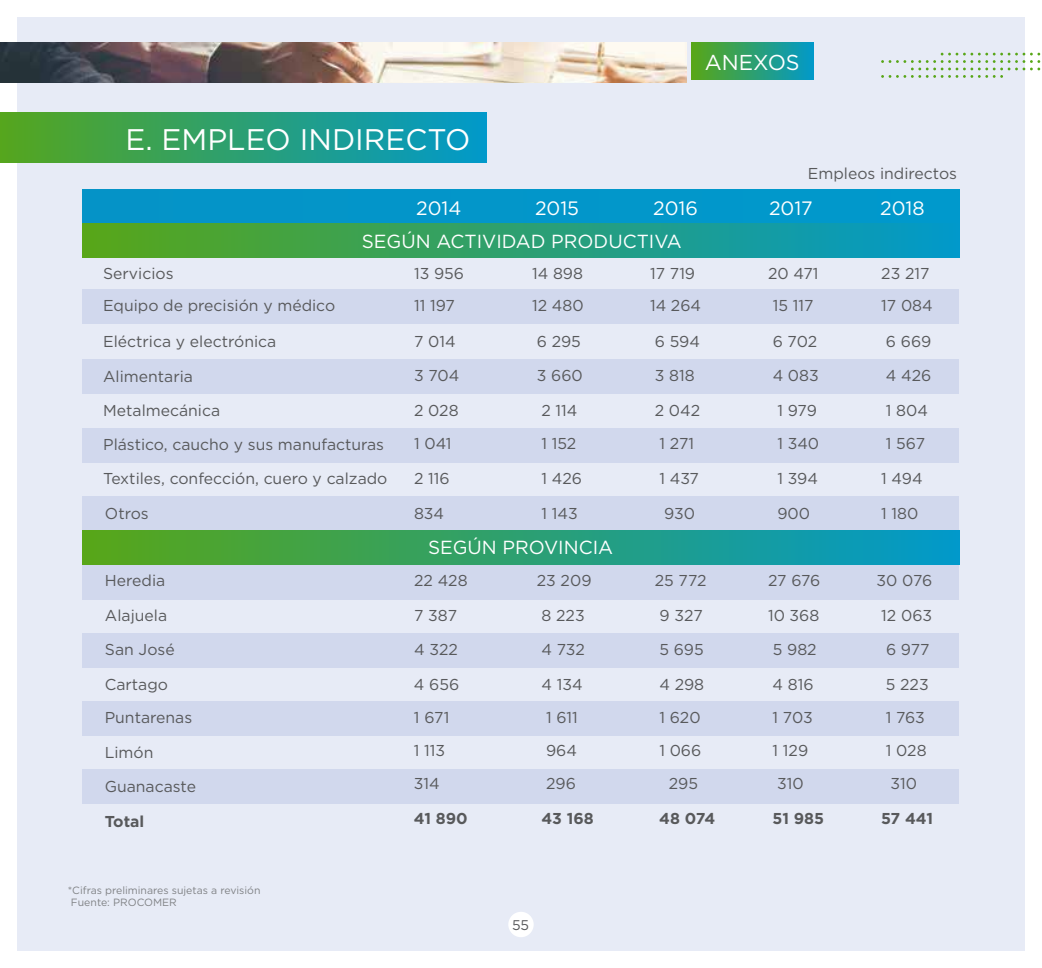
<style>
.page{position:relative;width:1042px;height:968px;background:#fff}
.page>*{position:absolute;margin:0;border:0;box-sizing:border-box;transform-origin:0 0}
.t1{font:29.75px "Gotham";color:#fff}
.t2{font:21.53px "Gotham";color:#fff}
.t3{font:19.43px "Gotham";color:#fff}
.t4{font:18.9px "Gotham";color:#fff}
.t5{font:15.75px/34.3px "Gotham";color:#58595b}
.t6{font:700 15.75px "Gotham";color:#58595b}
.t7{font:14px "Gotham";color:#58595b}
.t8{font:10.5px/12.6px "Gotham";color:#808285}
</style>
<div class="page">
<div style="left:17px;top:17px;width:1007px;height:933px;background:#e7ebf6"></div>
<div style="left:692px;top:43px;width:122px;height:36px;background:linear-gradient(to right,#58a618,#0299c8)"></div>
<svg style="left:881px;top:53px;width:159px;height:25px"></svg>
<div style="left:83px;top:190px;width:876px;height:34px;background:#0396c9"></div>
<div style="left:83px;top:289px;width:876px;height:34px;background:#d1d8ed"></div>
<div style="left:83px;top:224px;width:876px;height:34px;background:linear-gradient(to right,#58a618,#0199cb)"></div>
<div style="left:83px;top:360px;width:876px;height:34px;background:#d1d8ed"></div>
<div style="left:83px;top:428px;width:876px;height:34px;background:#d1d8ed"></div>
<div style="left:83px;top:496px;width:876px;height:34px;background:#d1d8ed"></div>
<div style="left:83px;top:565px;width:876px;height:34px;background:#d1d8ed"></div>
<div style="left:83px;top:633px;width:876px;height:34px;background:#d1d8ed"></div>
<div style="left:83px;top:701px;width:876px;height:34px;background:#d1d8ed"></div>
<div style="left:83px;top:769px;width:876px;height:34px;background:#d1d8ed"></div>
<div style="left:83px;top:530px;width:876px;height:34px;background:linear-gradient(to right,#58a618,#0199cb)"></div>
<div style="left:508px;top:911px;width:26px;height:26px;background:#fff;border-radius:50%"></div>
<img style="left:0;top:43px;width:686px;height:39px">
<div style="left:0;top:112px;width:487px;height:51px;background:linear-gradient(to right,#56a61d,#0199cb)"></div>
<h1 class="t1" style="left:125px;top:120px;width:346px">E. EMPLEO INDIRECTO</h1>
<h2 class="t2" style="left:705px;top:48px;width:96px">ANEXOS</h2>
<p class="t5" style="left:808px;top:156px;width:151px">Empleos indirectos</p>
<p class="t3" style="left:416px;top:196px;width:47px">2014</p>
<p class="t3" style="left:535px;top:196px;width:46px">2015</p>
<p class="t3" style="left:653px;top:196px;width:46px">2016</p>
<p class="t3" style="left:769px;top:196px;width:45px">2017</p>
<p class="t3" style="left:880px;top:196px;width:46px">2018</p>
<p class="t4" style="left:362px;top:229px;width:321px">SEGÚN ACTIVIDAD PRODUCTIVA</p>
<p class="t5" style="left:103px;top:255px;width:72px">Servicios</p>
<p class="t5" style="left:103px;top:288px;width:233px">Equipo de precisión y médico</p>
<p class="t5" style="left:103px;top:324px;width:286px">Eléctrica y electrónica<br>Alimentaria<br>Metalmecánica<br>Plástico, caucho y sus manufacturas<br>Textiles, confección, cuero y calzado</p>
<p class="t5" style="left:105px;top:495px;width:45px">Otros</p>
<p class="t5" style="left:105px;top:563px;width:62px">Heredia</p>
<p class="t5" style="left:105px;top:598px;width:71px;line-height:33.8px">Alajuela<br>San José</p>
<p class="t5" style="left:414px;top:255px;width:51px">13 956</p>
<p class="t5" style="left:532px;top:255px;width:52px">14 898</p>
<p class="t5" style="left:650px;top:255px;width:47px">17 719</p>
<p class="t5" style="left:768px;top:255px;width:52px">20 471</p>
<p class="t5" style="left:881px;top:255px;width:50px">23 217</p>
<p class="t5" style="left:414px;top:288px;width:42px">11 197</p>
<p class="t5" style="left:532px;top:288px;width:53px">12 480</p>
<p class="t5" style="left:650px;top:288px;width:53px">14 264</p>
<p class="t5" style="left:773px;top:288px;width:42px">15 117</p>
<p class="t5" style="left:881px;top:288px;width:53px">17 084</p>
<p class="t5" style="left:414px;top:324px;width:43px">7 014</p>
<p class="t5" style="left:537px;top:324px;width:46px">6 295</p>
<p class="t5" style="left:655px;top:324px;width:47px">6 594</p>
<p class="t5" style="left:773px;top:324px;width:46px">6 702</p>
<p class="t5" style="left:886px;top:324px;width:47px">6 669</p>
<p class="t5" style="left:414px;top:358px;width:47px">3 704</p>
<p class="t5" style="left:537px;top:358px;width:48px">3 660</p>
<p class="t5" style="left:655px;top:358px;width:41px">3 818</p>
<p class="t5" style="left:773px;top:358px;width:48px">4 083</p>
<p class="t5" style="left:886px;top:358px;width:47px">4 426</p>
<p class="t5" style="left:414px;top:392px;width:46px">2 028</p>
<p class="t5" style="left:541px;top:392px;width:38px">2 114</p>
<p class="t5" style="left:655px;top:392px;width:47px">2 042</p>
<p class="t5" style="left:777px;top:392px;width:41px">1 979</p>
<p class="t5" style="left:886px;top:392px;width:44px">1 804</p>
<p class="t5" style="left:414px;top:426px;width:39px">1 041</p>
<p class="t5" style="left:541px;top:426px;width:36px">1 152</p>
<p class="t5" style="left:659px;top:426px;width:36px">1 271</p>
<p class="t5" style="left:777px;top:426px;width:43px">1 340</p>
<p class="t5" style="left:886px;top:426px;width:41px">1 567</p>
<p class="t5" style="left:414px;top:461px;width:37px">2 116</p>
<p class="t5" style="left:541px;top:461px;width:42px">1 426</p>
<p class="t5" style="left:659px;top:461px;width:41px">1 437</p>
<p class="t5" style="left:777px;top:461px;width:42px">1 394</p>
<p class="t5" style="left:881px;top:461px;width:43px">1 494</p>
<p class="t5" style="left:414px;top:495px;width:32px">834</p>
<p class="t5" style="left:541px;top:495px;width:38px">1 143</p>
<p class="t5" style="left:664px;top:495px;width:32px">930</p>
<p class="t5" style="left:777px;top:495px;width:34px">900</p>
<p class="t5" style="left:881px;top:495px;width:39px">1 180</p>
<p class="t4" style="left:428px;top:535px;width:187px">SEGÚN PROVINCIA</p>
<p class="t5" style="left:414px;top:563px;width:55px">22 428</p>
<p class="t5" style="left:537px;top:563px;width:56px">23 209</p>
<p class="t5" style="left:655px;top:563px;width:53px">25 772</p>
<p class="t5" style="left:768px;top:563px;width:54px">27 676</p>
<p class="t5" style="left:876px;top:563px;width:57px">30 076</p>
<p class="t5" style="left:414px;top:598px;width:44px">7 387</p>
<p class="t5" style="left:541px;top:598px;width:45px">8 223</p>
<p class="t5" style="left:659px;top:598px;width:45px">9 327</p>
<p class="t5" style="left:768px;top:598px;width:53px">10 368</p>
<p class="t5" style="left:881px;top:598px;width:52px">12 063</p>
<p class="t5" style="left:414px;top:631px;width:45px">4 322</p>
<p class="t5" style="left:541px;top:631px;width:45px">4 732</p>
<p class="t5" style="left:659px;top:631px;width:46px">5 695</p>
<p class="t5" style="left:773px;top:631px;width:45px">5 982</p>
<p class="t5" style="left:886px;top:631px;width:45px">6 977</p>
<p class="t5" style="left:414px;top:666px;width:47px">4 656</p>
<p class="t5" style="left:541px;top:666px;width:43px">4 134</p>
<p class="t5" style="left:659px;top:666px;width:46px">4 298</p>
<p class="t5" style="left:772px;top:666px;width:43px">4 816</p>
<p class="t5" style="left:886px;top:666px;width:44px">5 223</p>
<p class="t5" style="left:414px;top:699px;width:37px">1 671</p>
<p class="t5" style="left:546px;top:699px;width:33px">1 611</p>
<p class="t5" style="left:659px;top:699px;width:43px">1 620</p>
<p class="t5" style="left:772px;top:699px;width:42px">1 703</p>
<p class="t5" style="left:886px;top:699px;width:41px">1 763</p>
<p class="t5" style="left:414px;top:733px;width:33px">1 113</p>
<p class="t5" style="left:546px;top:733px;width:32px">964</p>
<p class="t5" style="left:659px;top:733px;width:44px">1 066</p>
<p class="t5" style="left:772px;top:733px;width:37px">1 129</p>
<p class="t5" style="left:886px;top:733px;width:42px">1 028</p>
<p class="t5" style="left:414px;top:766px;width:27px">314</p>
<p class="t5" style="left:546px;top:766px;width:31px">296</p>
<p class="t5" style="left:669px;top:766px;width:31px">295</p>
<p class="t5" style="left:777px;top:766px;width:28px">310</p>
<p class="t5" style="left:890px;top:766px;width:28px">310</p>
<p class="t5" style="left:105px;top:666px;width:93px">Cartago<br>Puntarenas<br>Limón<br>Guanacaste</p>
<p class="t6" style="left:105px;top:810px;width:41px">Total</p>
<p class="t6" style="left:414px;top:808px;width:55px">41 890</p>
<p class="t6" style="left:541px;top:808px;width:54px">43 168</p>
<p class="t6" style="left:659px;top:808px;width:57px">48 074</p>
<p class="t6" style="left:772px;top:808px;width:53px">51 985</p>
<p class="t6" style="left:881px;top:808px;width:53px">57 441</p>
<p class="t8" style="left:68px;top:883px;width:194px">*Cifras preliminares sujetas a revisión<br>Fuente: PROCOMER</p>
<p class="t7" style="left:512px;top:915px;width:19px">55</p>
</div>
